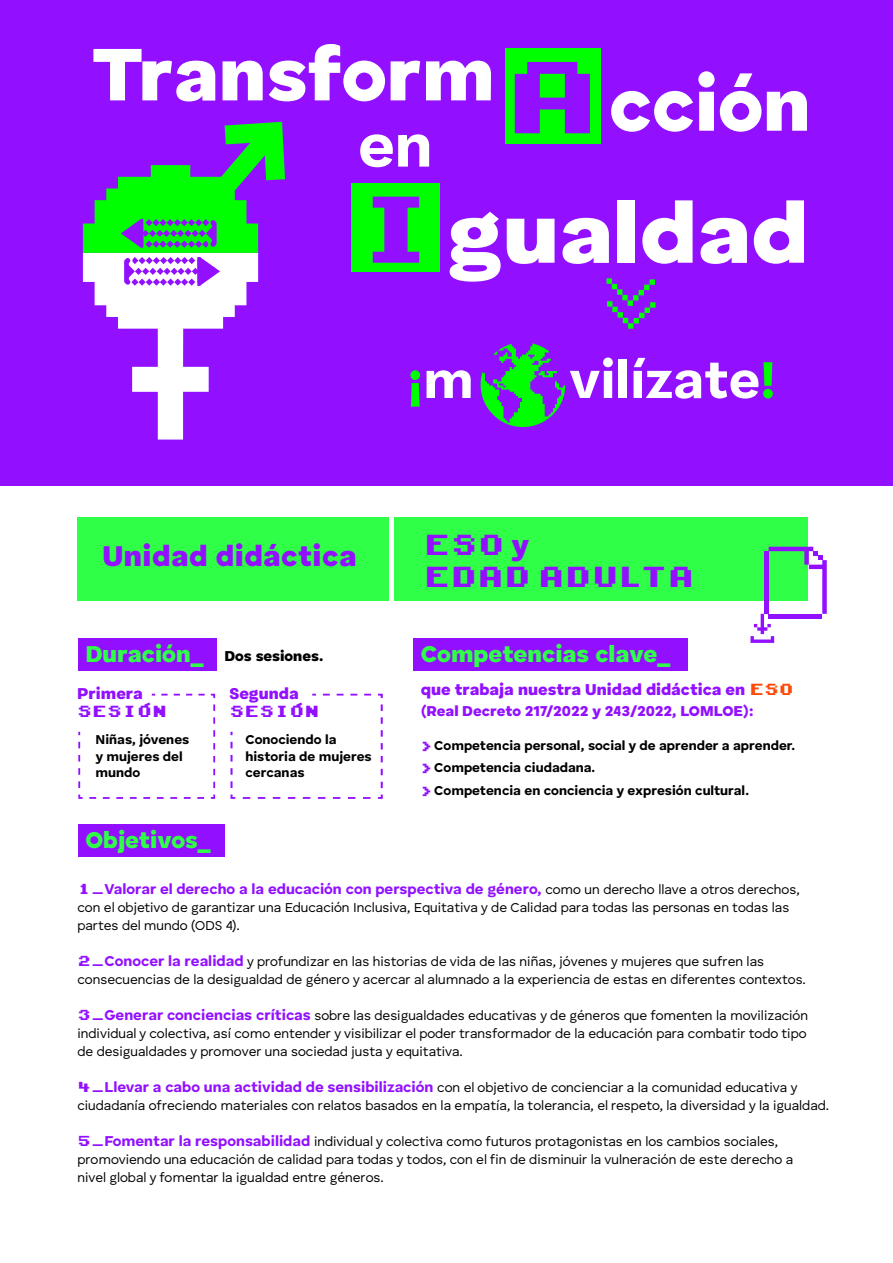
<style>
.page{position:relative;width:893px;height:1263px;background:#fff}
.page>*{position:absolute;margin:0;border:0;box-sizing:border-box;transform-origin:0 0}
.t1{font:900 88.05px "Human Sans";color:#fff;scale:1.05 1}
.t2{font:900 78px "Human Sans";color:#fff}
.t3{font:700 63.15px "Human Sans";color:#fff}
.t4{font:700 54.15px "Human Sans";color:#fff}
.t5{font:700 54.15px "Human Sans";color:#0f0}
.t6{font:900 30px "Human Sans";letter-spacing:.015em;color:#9210ff}
.t7{font:27px/31.5px "Kongtext";color:#9210ff}
.t8{font:900 24px "Human Sans";color:#30ff47}
.t9{font:900 16.5px "Human Sans";color:#9210ff}
.t10{font:700 15px "Human Sans";color:#9210ff}
.t11{font:900 15px "Human Sans";color:#9210ff}
.t12{font:900 15px "Human Sans";color:#000}
.t13{font:15px "Kongtext";color:#9210ff}
.t14{font:13.5px/18px "Human Sans";color:#000}
.t15{font:700 13.5px/16.5px "Human Sans";color:#000}
.s1{font-family:"Kongtext";font-weight:400;font-size:95.1px;color:#9210ff}
.s2{font-family:"Kongtext";font-weight:400;color:#9210ff}
.s3{color:#fff}
.s4{color:#0f0}
.s5{font-family:"Human Sans";font-weight:900;font-size:30px}
.s6{font-family:"Kongtext";font-weight:400;font-size:15px;color:#fc4b08}
.s7{font-family:"Kongtext";font-weight:400;font-size:15px;color:#9210ff}
.s8{font-family:"Kongtext";font-weight:400;font-size:13.5px}
.s9{font-weight:400;font-size:13.5px;color:#000}
.s10{font-family:"Kongtext";color:#9210ff}
.s11{font-weight:700;font-size:15px;color:#9210ff}
</style>
<div class="page">
<div style="left:394px;top:518px;width:414px;height:83px;background:#30ff47"></div>
<svg style="left:750px;top:547px;width:77px;height:96px"></svg>
<svg style="left:230px;top:742px;width:6px;height:57px"></svg>
<div style="left:0;top:0;width:893px;height:485px;background:#9210ff"></div>
<div style="left:506px;top:49px;width:95px;height:95px;background:#0f0"></div>
<div style="left:351px;top:183px;width:88px;height:88px;background:#0f0"></div>
<svg style="left:481px;top:343px;width:84px;height:84px"></svg>
<svg style="left:606px;top:278px;width:50px;height:51px"></svg>
<svg style="left:83px;top:122px;width:202px;height:318px"></svg>
<div style="left:78px;top:638px;width:139px;height:32px;background:#9210ff"></div>
<div style="left:414px;top:638px;width:274px;height:32px;background:#9210ff"></div>
<div style="left:78px;top:825px;width:147px;height:32px;background:#9210ff"></div>
<div style="left:78px;top:518px;width:311px;height:83px;background:#30ff47"></div>
<svg style="left:78px;top:693px;width:138px;height:106px"></svg>
<svg style="left:243px;top:693px;width:140px;height:106px"></svg>
<h2 class="t2" style="left:92px;top:29px;width:721px">Transform<span class="s1">A</span>cción</h2>
<h3 class="t3" style="left:358px;top:108px;width:76px">en</h3>
<h1 class="t1" style="left:349px;top:182px;width:438px"><span class="s2">I</span>gualdad</h1>
<h3 class="t5" style="left:408px;top:348px;width:68px">¡<span class="s3">m</span></h3>
<h3 class="t4" style="left:569px;top:348px;width:208px">vilízate<span class="s4">!</span></h3>
<h3 class="t6" style="left:102px;top:538px;width:256px">Unidad didáctica</h3>
<h3 class="t7" style="left:424px;top:529px;width:272px">ESO <span class="s5">y<br></span>EDAD ADULTA</h3>
<h3 class="t8" style="left:85px;top:640px;width:120px">Duración_</h3>
<h3 class="t8" style="left:421px;top:640px;width:251px">Competencias clave_</h3>
<p class="t9" style="left:421px;top:679px;width:375px">que trabaja nuestra Unidad didáctica en <span class="s6">ESO</span></p>
<p class="t11" style="left:421px;top:702px;width:334px">(Real Decreto 217/2022 y 243/2022, LOMLOE):</p>
<p class="t12" style="left:225px;top:647px;width:100px">Dos sesiones.</p>
<p class="t9" style="left:77px;top:684px;width:67px">Primera</p>
<p class="t13" style="left:77px;top:704px;width:91px">SESION</p>
<p class="t9" style="left:229px;top:684px;width:71px">Segunda</p>
<p class="t13" style="left:229px;top:704px;width:91px">SESION</p>
<p class="t15" style="left:96px;top:732px;width:95px">Niñas, jóvenes y mujeres del mundo</p>
<p class="t15" style="left:245px;top:732px;width:128px">Conociendo la historia de mujeres cercanas</p>
<h3 class="t8" style="left:85px;top:826px;width:127px">Objetivos_</h3>
<p class="t15" style="left:419px;top:734px;width:377px;line-height:22.5px"><span class="s7">&gt;</span>Competencia personal, social y de aprender a aprender. <span class="s7">&gt;</span>Competencia ciudadana.<br><span class="s7">&gt;</span>Competencia en conciencia y expresión cultural.</p>
<p class="t10" style="left:78px;top:880px;width:724px"><span class="s8">1_</span>Valorar el derecho a la educación con perspectiva de género, <span class="s9">como un derecho llave a otros derechos,</span></p>
<p class="t14" style="left:78px;top:899px;width:713px">con el objetivo de garantizar una Educación Inclusiva, Equitativa y de Calidad para todas las personas en todas las partes del mundo (ODS 4).</p>
<p class="t14" style="left:78px;top:953px;width:730px"><span class="s10">2_</span><span class="s11">Conocer la realidad</span> y profundizar en las historias de vida de las niñas, jóvenes y mujeres que sufren las consecuencias de la desigualdad de género y acercar al alumnado a la experiencia de estas en diferentes contextos.</p>
<p class="t14" style="left:78px;top:1007px;width:732px"><span class="s10">3_</span><span class="s11">Generar conciencias críticas</span> sobre las desigualdades educativas y de géneros que fomenten la movilización individual y colectiva, así como entender y visibilizar el poder transformador de la educación para combatir todo tipo de desigualdades y promover una sociedad justa y equitativa.</p>
<p class="t14" style="left:78px;top:1079px;width:753px"><span class="s10">4_</span><span class="s11">Llevar a cabo una actividad de sensibilización</span> con el objetivo de concienciar a la comunidad educativa y ciudadanía ofreciendo materiales con relatos basados en la empatía, la tolerancia, el respeto, la diversidad y la igualdad.</p>
<p class="t14" style="left:78px;top:1133px;width:717px"><span class="s10">5_</span><span class="s11">Fomentar la responsabilidad</span> individual y colectiva como futuros protagonistas en los cambios sociales, promoviendo una educación de calidad para todas y todos, con el fin de disminuir la vulneración de este derecho a nivel global y fomentar la igualdad entre géneros.</p>
</div>
